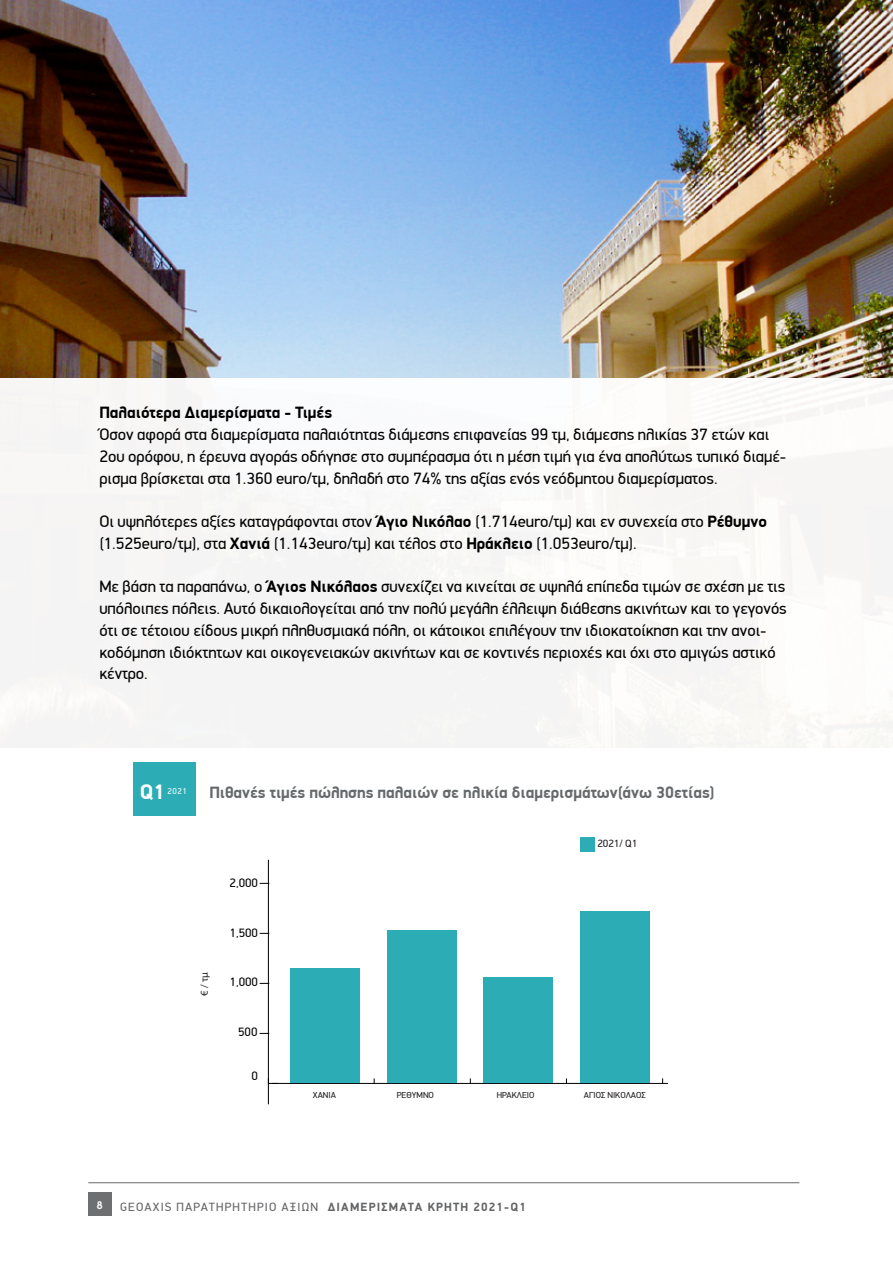
<style>
.page{position:relative;width:893px;height:1263px;background:#fff}
.page>*{position:absolute;margin:0;border:0;box-sizing:border-box;transform-origin:0 0}
.t1{font:700 21px "PF Din Display";color:#fff}
.t2{font:16.5px/21.8px "PF Din Display";color:#000}
.t3{font:700 16.5px "PF Din Display";color:#66696b}
.t4{font:700 16.5px "PF Din Display";color:#000}
.t5{font:12.15px "PF Din Display";color:#000}
.t6{font:12px "PF Din Display";letter-spacing:.1em;color:#636466}
.t7{font:10.5px "PF Din Display";color:#231f20}
.t8{font:10.5px "Myriad Pro";color:#231f20}
.t9{font:700 10.5px "Mg Avant GUC Pol";color:#fff}
.t10{font:8.7px "PF Din Display";color:#231f20}
.t11{font:8.4px "PF Din Display";color:#fff}
.s1{font-weight:700}
</style>
<div class="page">
<div style="left:88px;top:1193px;width:23px;height:23px;background:#6e6f71"></div>
<hr style="left:88px;top:1182px;width:711px;height:1px;background:#66696b">
<div style="left:133px;top:763px;width:63px;height:53px;background:#2cadb6"></div>
<hr style="left:272px;top:1083px;width:396px;height:1px;background:#000">
<hr style="left:268px;top:860px;width:1px;height:244px;background:#000">
<svg style="left:268px;top:1078px;width:10px;height:6px"></svg>
<div style="left:290px;top:968px;width:69px;height:115px;background:#2cadb6"></div>
<div style="left:388px;top:930px;width:69px;height:152px;background:#2cadb6"></div>
<div style="left:484px;top:977px;width:69px;height:105px;background:#2cadb6"></div>
<div style="left:580px;top:911px;width:69px;height:171px;background:#2cadb6"></div>
<div style="left:580px;top:837px;width:15px;height:14px;background:#2cadb6"></div>
<img style="left:0;top:0;width:893px;height:378px">
<div style="left:0;top:378px;width:893px;height:383px;background:#f7f6f4"></div>
<p class="t4" style="left:99px;top:403px;width:234px">Παλαιότερα Διαμερίσματα - Τιμές</p>
<p class="t2" style="left:99px;top:424px;width:688px">Όσον αφορά στα διαμερίσματα παλαιότητας διάμεσης επιφανείας 99 τμ, διάμεσης ηλικίας 37 ετών και<br>2ου ορόφου, η έρευνα αγοράς οδήγησε στο συμπέρασμα ότι η μέση τιμή για ένα απολύτως τυπικό διαμέ&shy;ρισμα βρίσκεται στα 1.360 euro/τμ, δηλαδή στο 74% της αξίας ενός νεόδμητου διαμερίσματος.</p>
<p class="t2" style="left:99px;top:511px;width:669px">Οι υψηλότερες αξίες καταγράφονται στον <span class="s1">Άγιο Νικόλαο</span> (1.714euro/τμ) και εν συνεχεία στο <span class="s1">Ρέθυμνο </span>(1.525euro/τμ), στα <span class="s1">Χανιά</span> (1.143euro/τμ) και τέλος στο <span class="s1">Ηράκλειο</span> (1.053euro/τμ).</p>
<p class="t2" style="left:99px;top:576px;width:689px">Με βάση τα παραπάνω, ο <span class="s1">Άγιος Νικόλαος</span> συνεχίζει να κινείται σε υψηλά επίπεδα τιμών σε σχέση με τις υπόλοιπες πόλεις. Αυτό δικαιολογείται από την πολύ μεγάλη έλλειψη διάθεσης ακινήτων και το γεγονός ότι σε τέτοιου είδους μικρή πληθυσμιακά πόλη, οι κάτοικοι επιλέγουν την ιδιοκατοίκηση και την ανοι&shy;κοδόμηση ιδιόκτητων και οικογενειακών ακινήτων και σε κοντινές περιοχές και όχι στο αμιγώς αστικό κέντρο.</p>
<p class="t1" style="left:140px;top:779px;width:27px">Q1</p>
<p class="t11" style="left:168px;top:786px;width:21px">2021</p>
<p class="t3" style="left:209px;top:782px;width:506px">Πιθανές τιμές πώλησης παλαιών σε ηλικία διαμερισμάτων(άνω 30ετίας)</p>
<p class="t5" style="left:230px;top:875px;width:30px">2,000</p>
<p class="t7" style="left:597px;top:837px;width:41px">2021/ Q1</p>
<p class="t8" style="left:198px;top:996px;width:25px;rotate:-90deg">€ / τμ</p>
<p class="t5" style="left:230px;top:925px;width:30px">1,500</p>
<p class="t5" style="left:230px;top:974px;width:30px">1,000</p>
<p class="t5" style="left:238px;top:1024px;width:21px">500</p>
<p class="t5" style="left:252px;top:1068px;width:8px">0</p>
<p class="t10" style="left:313px;top:1090px;width:25px">XANIA</p>
<p class="t10" style="left:397px;top:1090px;width:39px">ΡΕΘΥΜΝΟ</p>
<p class="t10" style="left:497px;top:1090px;width:39px">ΗΡΑΚΛΕΙΟ</p>
<p class="t10" style="left:584px;top:1090px;width:63px">ΑΓΙΟΣ ΝΙΚΟΛΑΟΣ</p>
<p class="t9" style="left:97px;top:1199px;width:8px">8</p>
<p class="t6" style="left:120px;top:1199px;width:407px">GEOAXIS ΠΑΡΑΤΗΡΗΤΗΡΙΟ ΑΞΙΩΝ <span class="s1">ΔΙΑΜΕΡΙΣΜΑΤΑ ΚΡΗΤΗ 2021-Q1</span></p>
</div>
